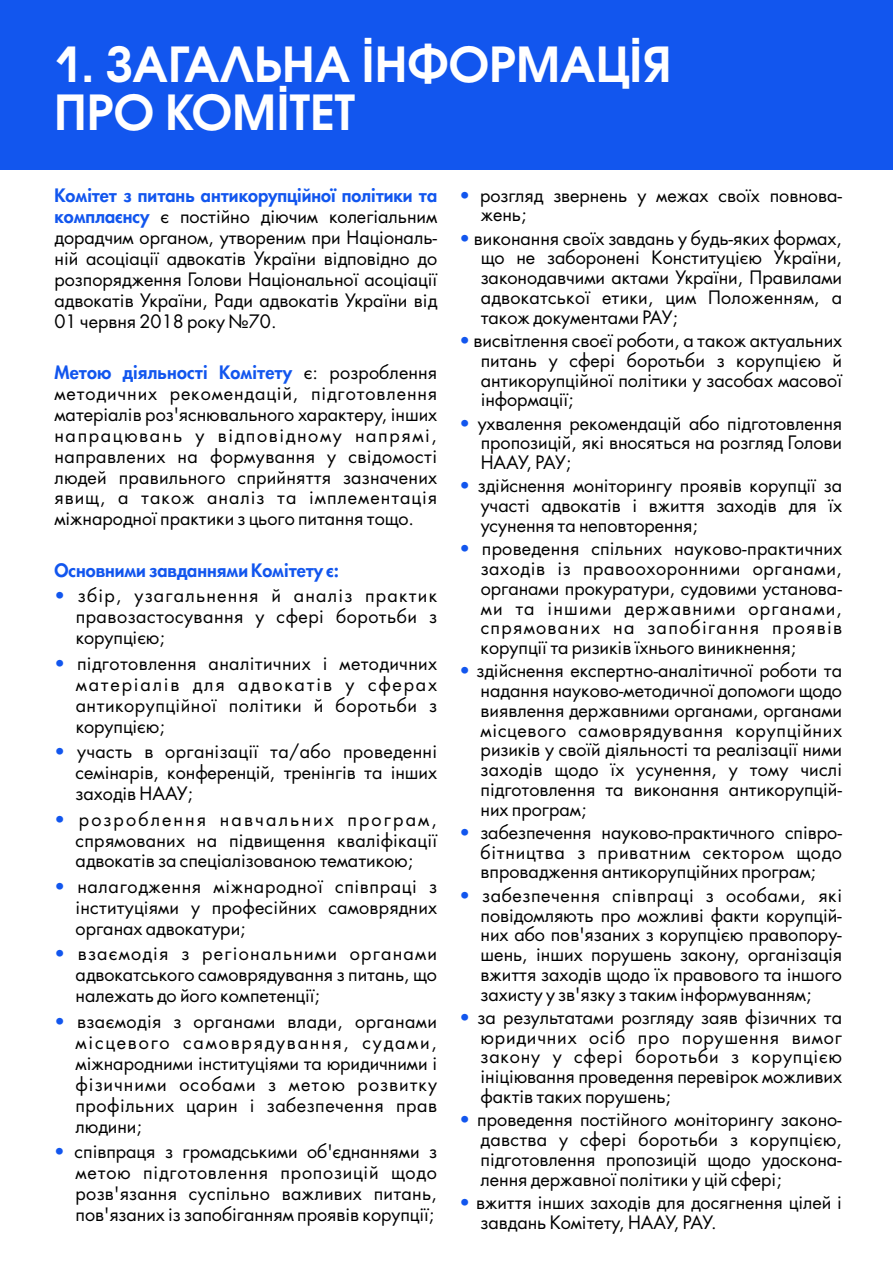
<style>
.page{position:relative;width:893px;height:1263px;background:#fff}
.page>*{position:absolute;margin:0;border:0;box-sizing:border-box;transform-origin:0 0}
.t1{font:600 48px/48px "Avant Garde Gothic C";color:#fff}
.t2{font:18px/19.8px "Favorit Book C";color:#000;text-align:justify}
.t3{font:18px "Favorit Heavy C";color:#1256ee}
.s1{font-family:"Favorit Heavy C";color:#1256ee}
.s2{font-family:"Favorit Book C";color:#000}
.s3{color:#1256ee}
</style>
<div class="page">
<div style="left:0;top:0;width:893px;height:169px;background:#1256ee"></div>
<h1 class="t1" style="left:54px;top:44px;width:619px">1. ЗАГАЛЬНА ІНФОРМАЦІЯ<br>ПРО КОМІТЕТ</h1>
<p class="t3" style="left:54px;top:187px;width:384px">Комітет з питань антикорупційної політики та</p>
<p class="t2" style="left:54px;top:208px;width:384px;line-height:21px"><span class="s1">комплаєнсу</span> є постійно діючим колегіальним дорадчим органом, утвореним при Національ&shy;ній асоціації адвокатів України відповідно до розпорядження Голови Національної асоціації адвокатів України, Ради адвокатів України від 01 червня 2018 року №70.</p>
<p class="t3" style="left:54px;top:364px;width:384px">Метою діяльності Комітету <span class="s2">є: розроблення</span></p>
<p class="t2" style="left:54px;top:385px;width:384px;line-height:21px">методичних рекомендацій, підготовлення матеріалів роз'яснювального характеру, інших напрацювань у відповідному напрямі, направлених на формування у свідомості людей правильного сприйняття зазначених явищ, а також аналіз та імплементація міжнародної практики з цього питання тощо.</p>
<p class="t3" style="left:54px;top:562px;width:286px">Основними завданнями Комітету є:</p>
<p class="t2" style="left:76px;top:587px;width:363px;line-height:21px;text-indent:-21px"><span class="s3">•</span> збір, узагальнення й аналіз практик правозастосування у сфері боротьби з корупцією;</p>
<p class="t2" style="left:76px;top:655px;width:363px;line-height:21px;text-indent:-21px"><span class="s3">•</span> підготовлення аналітичних і методичних матеріалів для адвокатів у сферах антикорупційної політики й боротьби з корупцією;</p>
<p class="t2" style="left:76px;top:743px;width:363px;line-height:21px;text-indent:-21px"><span class="s3">•</span> участь в організації та/або проведенні семінарів, конференцій, тренінгів та інших заходів НААУ;</p>
<p class="t2" style="left:76px;top:811px;width:363px;line-height:21px;text-indent:-21px"><span class="s3">•</span> розроблення навчальних програм, спрямованих на підвищення кваліфікації адвокатів за спеціалізованою тематикою;</p>
<p class="t2" style="left:76px;top:878px;width:363px;line-height:21px;text-indent:-21px"><span class="s3">•</span> налагодження міжнародної співпраці з інституціями у професійних самоврядних органах адвокатури;</p>
<p class="t2" style="left:76px;top:946px;width:363px;line-height:21px;text-indent:-21px"><span class="s3">•</span> взаємодія з регіональними органами адвокатського самоврядування з питань, що належать до його компетенції;</p>
<p class="t2" style="left:76px;top:1013px;width:363px;line-height:21px;text-indent:-21px"><span class="s3">•</span> взаємодія з органами влади, органами місцевого самоврядування, судами, міжнародними інституціями та юридичними і фізичними особами з метою розвитку профільних царин і забезпечення прав людини;</p>
<p class="t2" style="left:76px;top:1143px;width:363px;line-height:21px;text-indent:-21px"><span class="s3">•</span> співпраця з громадськими об'єднаннями з метою підготовлення пропозицій щодо розв'язання суспільно важливих питань, пов'язаних із запобіганням проявів корупції;</p>
<p class="t2" style="left:481px;top:187px;width:363px;text-indent:-21px"><span class="s3">•</span> розгляд звернень у межах своїх повнова&shy;жень;</p>
<p class="t2" style="left:481px;top:231px;width:363px;text-indent:-21px"><span class="s3">•</span> виконання своїх завдань у будь-яких формах, що не заборонені Конституцією України, законодавчими актами України, Правилами адвокатської етики, цим Положенням, а також документами РАУ;</p>
<p class="t2" style="left:481px;top:333px;width:363px;text-indent:-21px"><span class="s3">•</span> висвітлення своєї роботи, а також актуальних питань у сфері боротьби з корупцією й антикорупційної політики у засобах масової інформації;</p>
<p class="t2" style="left:481px;top:415px;width:363px;text-indent:-21px"><span class="s3">•</span> ухвалення рекомендацій або підготовлення пропозицій, які вносяться на розгляд Голови НААУ, РАУ;</p>
<p class="t2" style="left:481px;top:478px;width:363px;text-indent:-21px"><span class="s3">•</span> здійснення моніторингу проявів корупції за участі адвокатів і вжиття заходів для їх усунення та неповторення;</p>
<p class="t2" style="left:481px;top:541px;width:363px;text-indent:-21px"><span class="s3">•</span> проведення спільних науково-практичних заходів із правоохоронними органами, органами прокуратури, судовими установа&shy;ми та іншими державними органами, спрямованих на запобігання проявів корупції та ризиків їхнього виникнення;</p>
<p class="t2" style="left:481px;top:663px;width:363px;text-indent:-21px"><span class="s3">•</span> здійснення експертно-аналітичної роботи та надання науково-методичної допомоги щодо виявлення державними органами, органами місцевого самоврядування корупційних ризиків у своїй діяльності та реалізації ними заходів щодо їх усунення, у тому числі підготовлення та виконання антикорупцій&shy;них програм;</p>
<p class="t2" style="left:481px;top:825px;width:363px;text-indent:-21px"><span class="s3">•</span> забезпечення науково-практичного співро&shy;бітництва з приватним сектором щодо впровадження антикорупційних програм;</p>
<p class="t2" style="left:481px;top:887px;width:363px;text-indent:-21px"><span class="s3">•</span> забезпечення співпраці з особами, які повідомляють про можливі факти корупцій&shy;них або пов'язаних з корупцією правопору&shy;шень, інших порушень закону, організація вжиття заходів щодо їх правового та іншого захисту у зв'язку з таким інформуванням;</p>
<p class="t2" style="left:481px;top:1010px;width:363px;text-indent:-21px"><span class="s3">•</span> за результатами розгляду заяв фізичних та юридичних осіб про порушення вимог закону у сфері боротьби з корупцією ініціювання проведення перевірок можливих фактів таких порушень;</p>
<p class="t2" style="left:481px;top:1112px;width:363px;text-indent:-21px"><span class="s3">•</span> проведення постійного моніторингу законо&shy;давства у сфері боротьби з корупцією, підготовлення пропозицій щодо удоскона&shy;лення державної політики у цій сфері;</p>
<p class="t2" style="left:481px;top:1194px;width:363px;text-indent:-21px"><span class="s3">•</span> вжиття інших заходів для досягнення цілей і завдань Комітету, НААУ, РАУ.</p>
</div>
